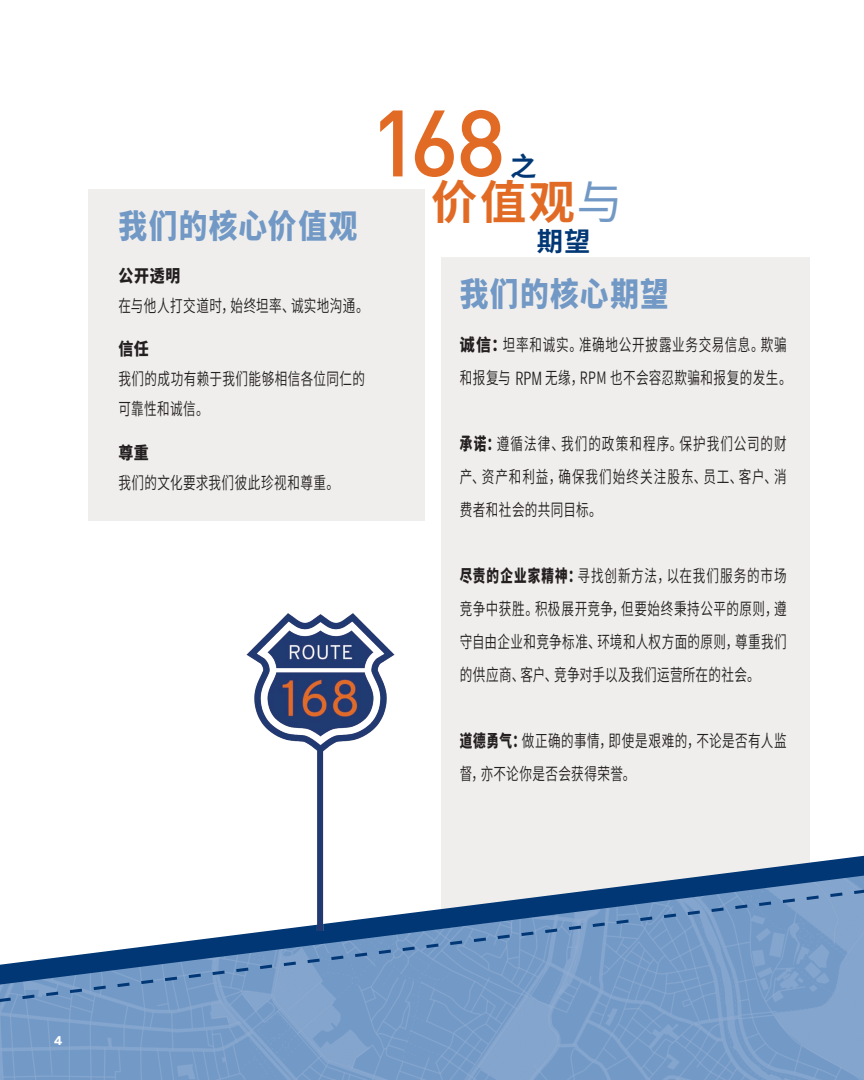
<style>
.page{position:relative;width:864px;height:1080px;background:#fff}
.page>*{position:absolute;margin:0;border:0;box-sizing:border-box;transform-origin:0 0}
.t1{font:500 92.7px "DINOT";color:#e16b25}
.t2{font:700 46.35px "Noto Sans CJ Ksc";color:#e16b25}
.Section_Header{font:900 32.85px "Noto Sans CJ Ksc";letter-spacing:.055em;color:#7299c6;scale:.87 1}
.t3{font:700 26.4px "Noto Sans CJ Ksc";color:#013775}
.t4{font:600 17.1px/33px "Noto Sans CJ Ksc";letter-spacing:.035em;color:#231f20;scale:.74 1}
.Subhead_bold{font:900 17.1px "Noto Sans CJ Ksc";letter-spacing:.04em;color:#231f20;scale:.87 1}
.t5{font:700 12px "Benton Sans";color:#fff}
.s1{font-weight:400;color:#7299c6}
.s2{font-weight:900}
.s3{font-family:"Benton Sans";font-weight:400;font-stretch:extra-condensed;font-size:18px}
</style>
<div class="page">
<div style="left:441px;top:257px;width:369px;height:599px;background:#f0eeec"></div>
<div style="left:89px;top:189px;width:336px;height:332px;background:#f0eeec"></div>
<img style="left:0;top:1007px;width:864px;height:73px">
<svg style="left:506px;top:856px;width:358px;height:5px;background:#e2e4e6"></svg>
<svg style="left:0;top:861px;width:864px;height:146px;background:#80a0c5"></svg>
<img style="left:136px;top:562px;width:370px;height:368px">
<p class="Section_Header" style="left:118px;top:208px;width:276px">我们的核心价值观</p>
<p class="Subhead_bold" style="left:118px;top:266px;width:73px">公开透明</p>
<p class="t4" style="left:118px;top:289px;width:340px">在与他人打交道时，始终坦率、诚实地沟通。</p>
<p class="Subhead_bold" style="left:118px;top:339px;width:36px">信任</p>
<p class="t4" style="left:118px;top:364px;width:335px;line-height:30px">我们的成功有赖于我们能够相信各位同仁的可靠性和诚信。</p>
<p class="Subhead_bold" style="left:118px;top:443px;width:36px">尊重</p>
<p class="t4" style="left:118px;top:466px;width:300px">我们的文化要求我们彼此珍视和尊重。</p>
<p class="t1" style="left:370px;top:80px;width:138px">168</p>
<p class="t3" style="left:510px;top:152px;width:28px">之</p>
<p class="t2" style="left:431px;top:176px;width:193px">价值观<span class="s1">与</span></p>
<p class="t3" style="left:537px;top:226px;width:55px">期望</p>
<p class="Section_Header" style="left:460px;top:276px;width:242px">我们的核心期望</p>
<p class="t4" style="left:460px;top:329px;width:450px"><span class="s2">诚信：</span>坦率和诚实。准确地公开披露业务交易信息。欺骗和报复与 <span class="s3">RPM</span> 无缘，RPM 也不会容忍欺骗和报复的发生。</p>
<p class="t4" style="left:460px;top:428px;width:443px;text-align:justify"><span class="s2">承诺：</span>遵循法律、我们的政策和程序。保护我们公司的财产、资产和利益，确保我们始终关注股东、员工、客户、消费者和社会的共同目标。</p>
<p class="t4" style="left:460px;top:560px;width:443px;text-align:justify"><span class="s2">尽责的企业家精神：</span>寻找创新方法，以在我们服务的市场竞争中获胜。积极展开竞争，但要始终秉持公平的原则，遵守自由企业和竞争标准、环境和人权方面的原则，尊重我们的供应商、客户、竞争对手以及我们运营所在的社会。</p>
<p class="t4" style="left:460px;top:725px;width:443px"><span class="s2">道德勇气：</span>做正确的事情，即使是艰难的，不论是否有人监督，亦不论你是否会获得荣誉。</p>
<p class="t5" style="left:54px;top:1033px;width:10px">4</p>
</div>
